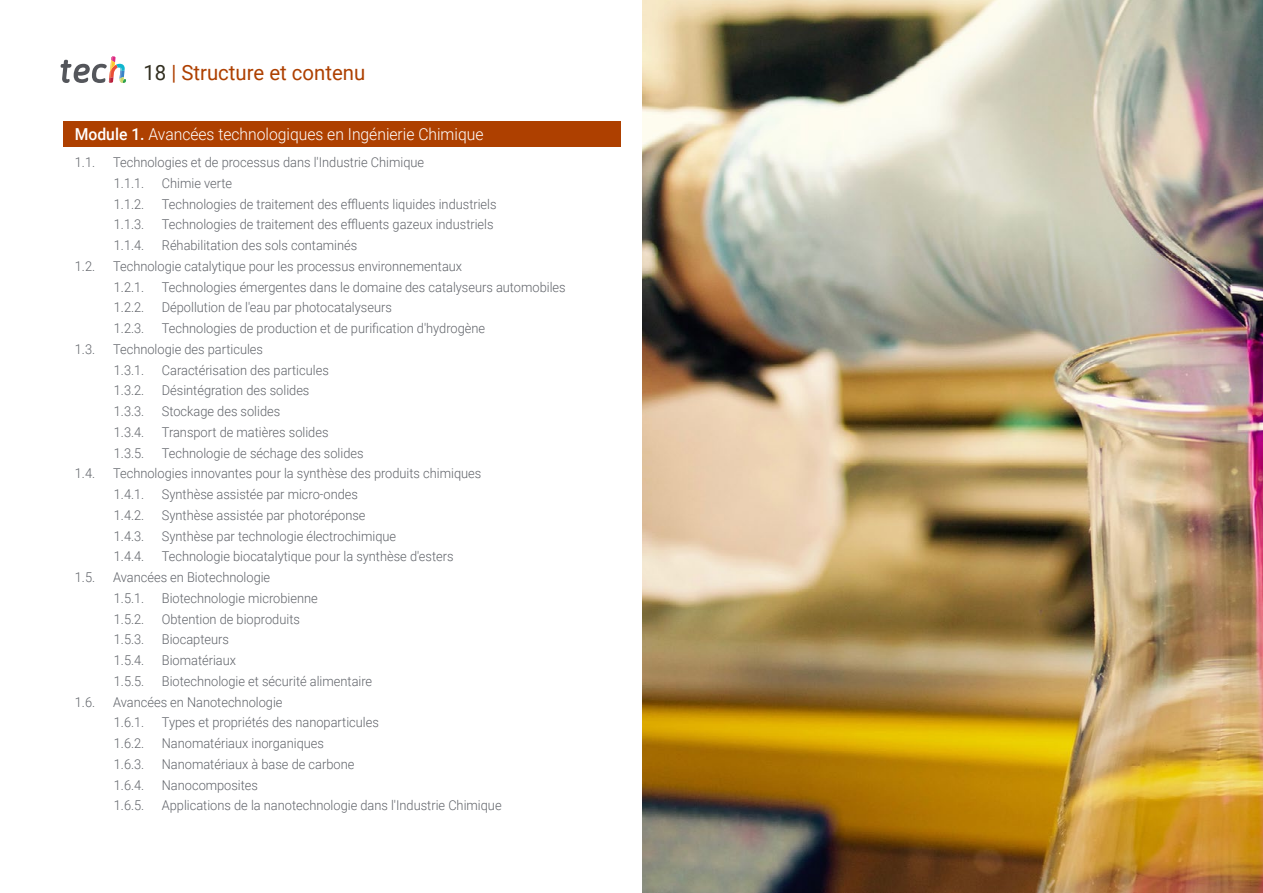
<style>
.page{position:relative;width:1263px;height:893px;background:#fff}
.page>*{position:absolute;margin:0;border:0;box-sizing:border-box;transform-origin:0 0}
.t1{font:21px "Roboto";color:#ae4000}
.t2{font:300 16.5px "Roboto";color:#fff;scale:.95 1}
.t3{font:300 13.5px/20.7px "Roboto";color:#61646a;scale:.95 1}
.s1{color:#312e20}
.s2{font-weight:500}
</style>
<div class="page">
<div style="left:64px;top:121px;width:557px;height:25px;background:#ae4000"></div>
<svg style="left:61px;top:56px;width:65px;height:27px"></svg>
<img style="left:642px;top:0;width:621px;height:893px">
<h1 class="t1" style="left:144px;top:57px;width:223px"><span class="s1">18</span> | Structure et contenu</h1>
<p class="t2" style="left:75px;top:123px;width:432px"><span class="s2">Module 1.</span> Avancées technologiques en Ingénierie Chimique</p>
<p class="t3" style="left:75px;top:151px;width:23px">1.1.</p>
<p class="t3" style="left:113px;top:151px;width:329px">Technologies et de processus dans l'Industrie Chimique<br>1.1.1.</p>
<p class="t3" style="left:162px;top:172px;width:76px">Chimie verte</p>
<p class="t3" style="left:114px;top:193px;width:34px">1.1.2.</p>
<p class="t3" style="left:162px;top:193px;width:354px">Technologies de traitement des effluents liquides industriels</p>
<p class="t3" style="left:114px;top:214px;width:34px">1.1.3.</p>
<p class="t3" style="left:162px;top:214px;width:351px">Technologies de traitement des effluents gazeux industriels</p>
<p class="t3" style="left:114px;top:234px;width:34px">1.1.4.</p>
<p class="t3" style="left:162px;top:234px;width:207px">Réhabilitation des sols contaminés</p>
<p class="t3" style="left:75px;top:255px;width:23px">1.2.</p>
<p class="t3" style="left:113px;top:255px;width:369px">Technologie catalytique pour les processus environnementaux<br>1.2.1.</p>
<p class="t3" style="left:162px;top:276px;width:427px">Technologies émergentes dans le domaine des catalyseurs automobiles</p>
<p class="t3" style="left:114px;top:297px;width:34px">1.2.2.</p>
<p class="t3" style="left:162px;top:297px;width:244px">Dépollution de l'eau par photocatalyseurs</p>
<p class="t3" style="left:114px;top:317px;width:34px">1.2.3.</p>
<p class="t3" style="left:162px;top:317px;width:342px">Technologies de production et de purification d'hydrogène</p>
<p class="t3" style="left:75px;top:338px;width:23px">1.3.</p>
<p class="t3" style="left:113px;top:338px;width:159px">Technologie des particules<br>1.3.1.</p>
<p class="t3" style="left:162px;top:359px;width:177px">Caractérisation des particules</p>
<p class="t3" style="left:114px;top:380px;width:34px">1.3.2.</p>
<p class="t3" style="left:162px;top:380px;width:157px">Désintégration des solides</p>
<p class="t3" style="left:114px;top:400px;width:34px">1.3.3.</p>
<p class="t3" style="left:162px;top:400px;width:126px">Stockage des solides</p>
<p class="t3" style="left:114px;top:421px;width:34px">1.3.4.</p>
<p class="t3" style="left:162px;top:421px;width:177px">Transport de matières solides</p>
<p class="t3" style="left:114px;top:442px;width:34px">1.3.5.</p>
<p class="t3" style="left:162px;top:442px;width:214px">Technologie de séchage des solides</p>
<p class="t3" style="left:75px;top:463px;width:23px">1.4.</p>
<p class="t3" style="left:113px;top:463px;width:389px">Technologies innovantes pour la synthèse des produits chimiques<br>1.4.1.</p>
<p class="t3" style="left:162px;top:483px;width:208px">Synthèse assistée par micro-ondes</p>
<p class="t3" style="left:114px;top:504px;width:34px">1.4.2.</p>
<p class="t3" style="left:162px;top:504px;width:216px">Synthèse assistée par photoréponse</p>
<p class="t3" style="left:114px;top:525px;width:34px">1.4.3.</p>
<p class="t3" style="left:162px;top:525px;width:248px">Synthèse par technologie électrochimique</p>
<p class="t3" style="left:114px;top:546px;width:34px">1.4.4.</p>
<p class="t3" style="left:162px;top:546px;width:309px">Technologie biocatalytique pour la synthèse d'esters</p>
<p class="t3" style="left:75px;top:566px;width:23px">1.5.</p>
<p class="t3" style="left:113px;top:566px;width:167px">Avancées en Biotechnologie<br>1.5.1.</p>
<p class="t3" style="left:162px;top:587px;width:166px">Biotechnologie microbienne</p>
<p class="t3" style="left:114px;top:608px;width:34px">1.5.2.</p>
<p class="t3" style="left:162px;top:608px;width:147px">Obtention de bioproduits</p>
<p class="t3" style="left:114px;top:629px;width:34px">1.5.3.</p>
<p class="t3" style="left:162px;top:629px;width:72px">Biocapteurs</p>
<p class="t3" style="left:114px;top:649px;width:34px">1.5.4.</p>
<p class="t3" style="left:162px;top:649px;width:80px">Biomatériaux</p>
<p class="t3" style="left:114px;top:670px;width:34px">1.5.5.</p>
<p class="t3" style="left:162px;top:670px;width:223px">Biotechnologie et sécurité alimentaire</p>
<p class="t3" style="left:75px;top:691px;width:23px">1.6.</p>
<p class="t3" style="left:113px;top:691px;width:180px">Avancées en Nanotechnologie<br>1.6.1.</p>
<p class="t3" style="left:162px;top:712px;width:230px">Types et propriétés des nanoparticules</p>
<p class="t3" style="left:114px;top:732px;width:34px">1.6.2.</p>
<p class="t3" style="left:162px;top:732px;width:172px">Nanomatériaux inorganiques</p>
<p class="t3" style="left:114px;top:753px;width:34px">1.6.3.</p>
<p class="t3" style="left:162px;top:753px;width:204px">Nanomatériaux à base de carbone</p>
<p class="t3" style="left:114px;top:774px;width:34px">1.6.4.</p>
<p class="t3" style="left:162px;top:774px;width:103px">Nanocomposites</p>
<p class="t3" style="left:114px;top:795px;width:34px">1.6.5.</p>
<p class="t3" style="left:162px;top:795px;width:359px">Applications de la nanotechnologie dans l'Industrie Chimique</p>
</div>
